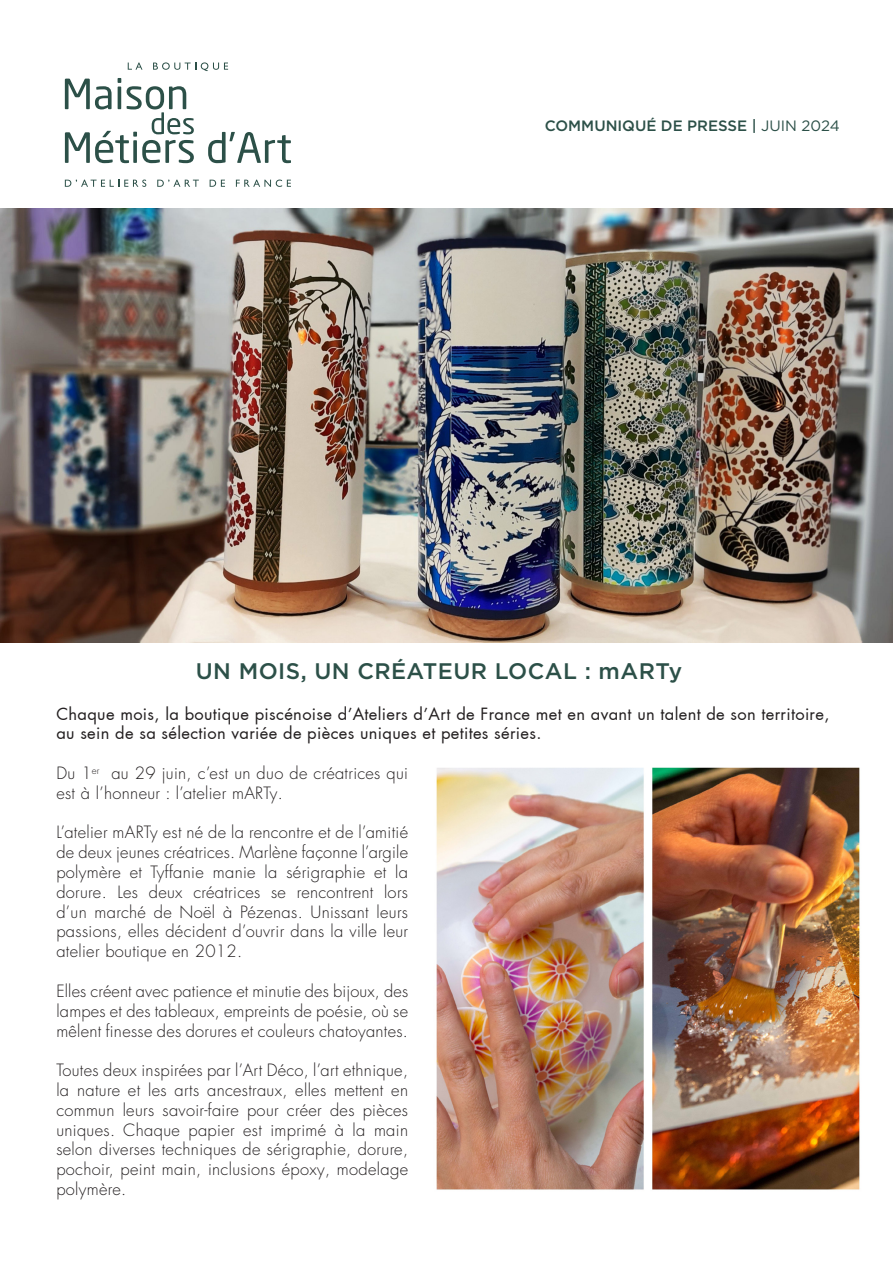
<style>
.page{position:relative;width:893px;height:1263px;background:#fff}
.page>*{position:absolute;margin:0;border:0;box-sizing:border-box;transform-origin:0 0}
.t1{font:500 22.5px "Gotham";letter-spacing:.02em;color:#2c5048}
.t2{font:300 16.5px/19.8px "Futura LT Pro";letter-spacing:.02em;color:#231f20;text-align:justify}
.t3{font:16.5px "Futura";letter-spacing:.02em;color:#231f20}
.t4{font:500 15px "Gotham";color:#2c5048}
.s1{font-weight:400}
</style>
<div class="page">
<svg style="left:65px;top:180px;width:81px;height:7px"></svg>
<svg style="left:157px;top:180px;width:42px;height:7px"></svg>
<svg style="left:210px;top:180px;width:15px;height:7px"></svg>
<svg style="left:236px;top:180px;width:55px;height:7px"></svg>
<svg style="left:65px;top:78px;width:129px;height:85px"></svg>
<svg style="left:208px;top:132px;width:83px;height:31px"></svg>
<svg style="left:128px;top:63px;width:14px;height:7px"></svg>
<svg style="left:153px;top:62px;width:75px;height:9px"></svg>
<img style="left:436px;top:767px;width:424px;height:423px">
<img style="left:0;top:209px;width:893px;height:434px">
<p class="t4" style="left:545px;top:116px;width:297px">COMMUNIQUÉ DE PRESSE | <span class="s1">JUIN 2024</span></p>
<p class="t1" style="left:196px;top:657px;width:488px">UN MOIS, UN CRÉATEUR LOCAL : mARTy</p>
<p class="t3" style="left:56px;top:703px;width:775px">Chaque mois, la boutique piscénoise d’Ateliers d’Art de France met en avant un talent de son territoire,</p>
<p class="t3" style="left:56px;top:723px;width:487px">au sein de sa sélection variée de pièces uniques et petites séries.</p>
<p class="t2" style="left:56px;top:763px;width:353px">Du 1<sup>er</sup> au 29 juin, c’est un duo de créatrices qui est à l’honneur : l’atelier mARTy.</p>
<p class="t2" style="left:56px;top:823px;width:353px">L’atelier mARTy est né de la rencontre et de l’amitié de deux jeunes créatrices. Marlène façonne l’argile polymère et Tyffanie manie la sérigraphie et la dorure. Les deux créatrices se rencontrent lors d’un marché de Noël à Pézenas. Unissant leurs passions, elles décident d’ouvrir dans la ville leur atelier boutique en 2012.</p>
<p class="t2" style="left:56px;top:981px;width:353px">Elles créent avec patience et minutie des bijoux, des lampes et des tableaux, empreints de poésie, où se mêlent finesse des dorures et couleurs chatoyantes.</p>
<p class="t2" style="left:56px;top:1060px;width:353px">Toutes deux inspirées par l’Art Déco, l’art ethnique, la nature et les arts ancestraux, elles mettent en commun leurs savoir-faire pour créer des pièces uniques. Chaque papier est imprimé à la main selon diverses techniques de sérigraphie, dorure, pochoir, peint main, inclusions époxy, modelage polymère.</p>
</div>
